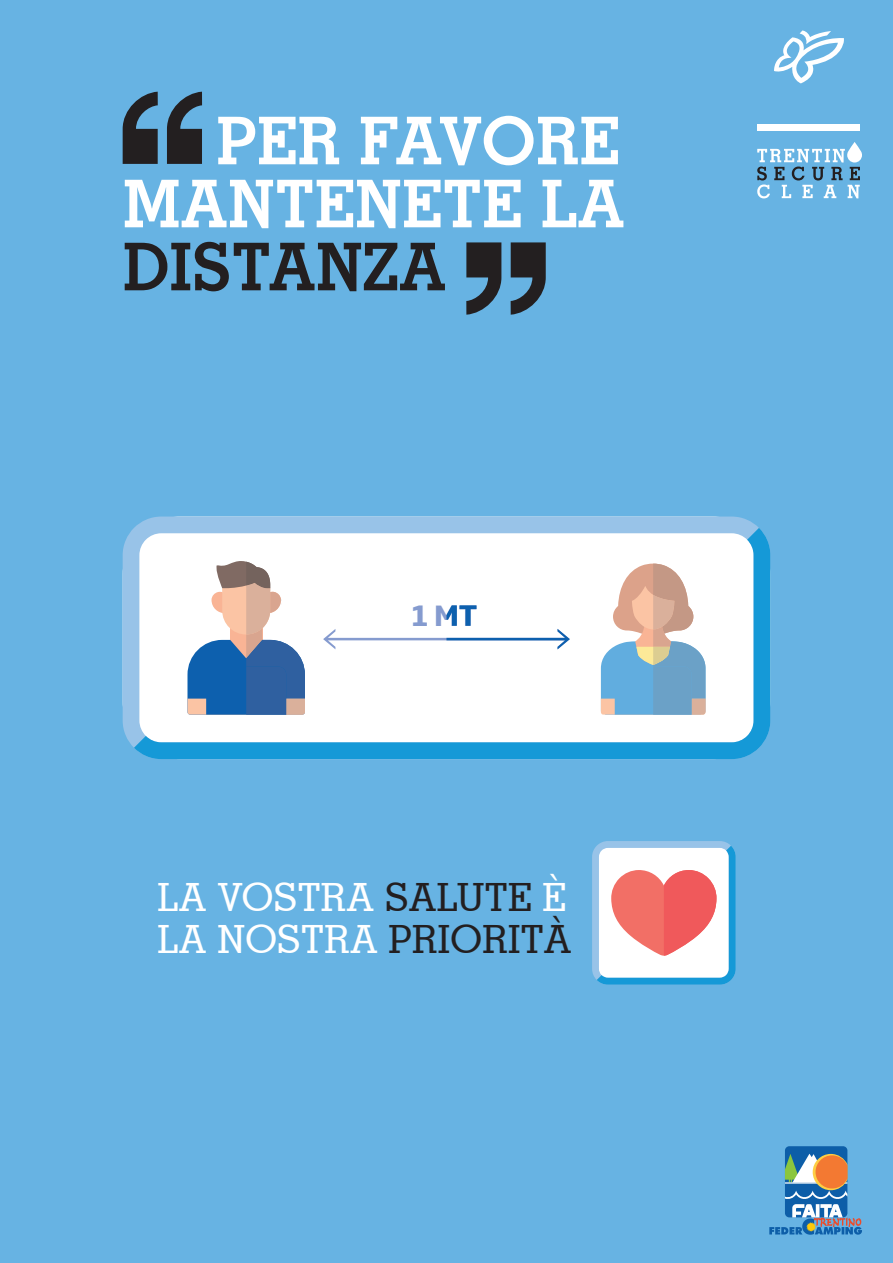
<style>
.page{position:relative;width:893px;height:1263px;background:#67b3e3}
.page>*{position:absolute;margin:0;border:0;box-sizing:border-box;transform-origin:0 0}
.t1{font:700 66px/63px "Stymie BT";color:#fff;text-align:justify}
.t2{font:500 39px "Stymie BT";color:#fff}
.t3{font:700 27.45px "Soho Gothic Pro";color:#859bcf}
.s1{color:#231f20}
</style>
<div class="page">
<svg style="left:774px;top:30px;width:70px;height:53px"></svg>
<div style="left:757px;top:124px;width:103px;height:7px;background:#fff"></div>
<svg style="left:757px;top:142px;width:105px;height:56px"></svg>
<div style="left:785px;top:1146px;width:62px;height:71px;background:#0d5ea8;border-radius:4px"></div>
<svg style="left:769px;top:1154px;width:93px;height:81px"></svg>
<svg style="left:592px;top:841px;width:144px;height:144px"></svg>
<svg style="left:123px;top:516px;width:636px;height:232px;fill:#98c3e8"></svg>
<svg style="left:134px;top:528px;width:636px;height:231px;fill:#fff"></svg>
<svg style="left:187px;top:561px;width:118px;height:154px"></svg>
<svg style="left:601px;top:564px;width:104px;height:151px"></svg>
<svg style="left:323px;top:605px;width:247px;height:44px"></svg>
<svg style="left:123px;top:92px;width:35px;height:72px"></svg>
<svg style="left:167px;top:92px;width:35px;height:72px"></svg>
<svg style="left:511px;top:242px;width:35px;height:73px"></svg>
<svg style="left:466px;top:242px;width:35px;height:73px"></svg>
<p class="t1" style="left:123px;top:109px;width:504px;text-indent:94px">PER FAVORE MANTENETE LA <span class="s1">DISTANZA</span></p>
<p class="t3" style="left:412px;top:594px;width:67px">1 MT</p>
<p class="t2" style="left:157px;top:874px;width:411px">LA VOSTRA <span class="s1">SALUTE</span> È</p>
<p class="t2" style="left:157px;top:916px;width:416px">LA NOSTRA <span class="s1">PRIORITÀ</span></p>
</div>
